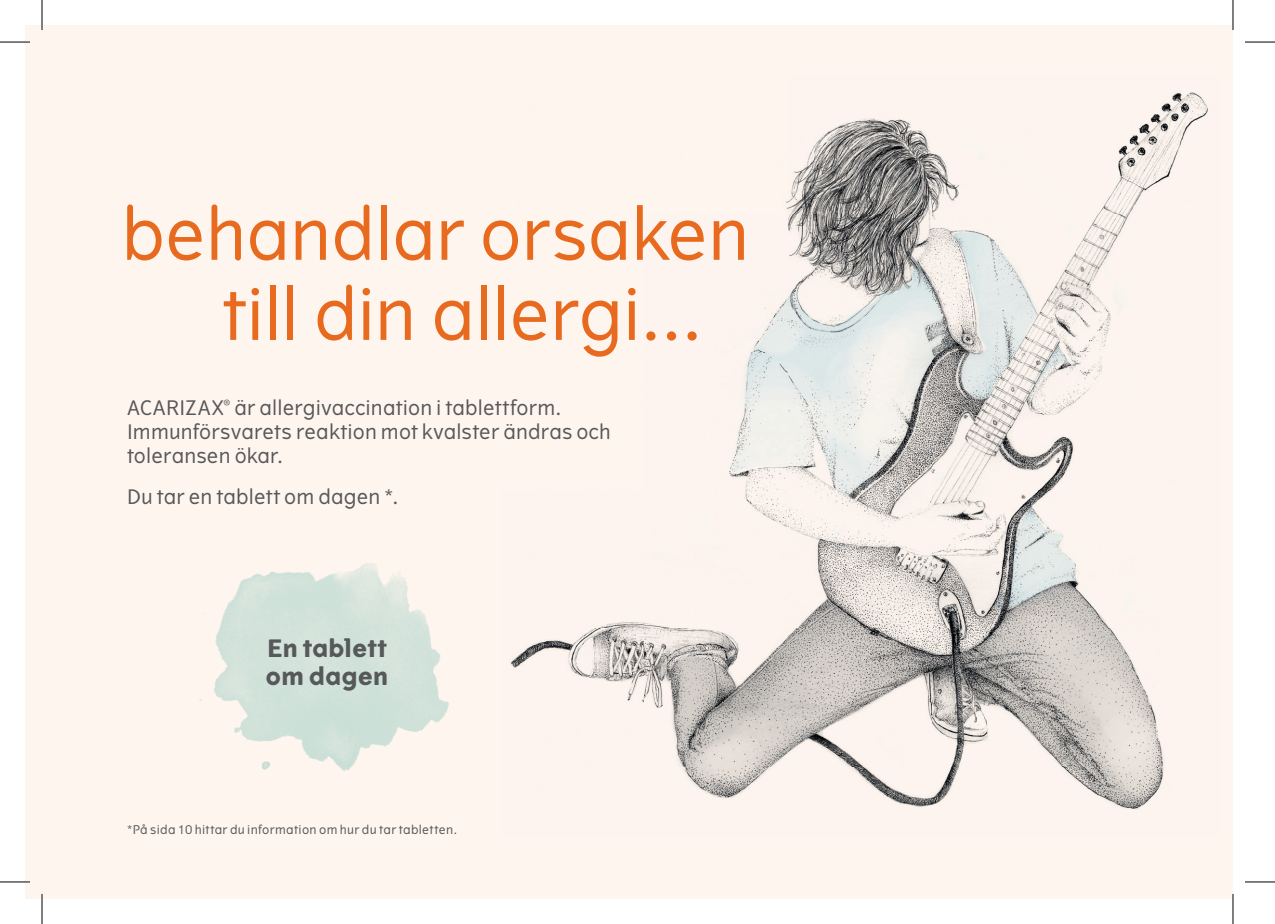
<style>
.page{position:relative;width:1275px;height:924px;background:#fff}
.page>*{position:absolute;margin:0;border:0;box-sizing:border-box;transform-origin:0 0}
.t1{font:70px/80px "Vertigo";letter-spacing:-.01em;color:#e86a1f}
.t2{font:700 24px/28px "Vertigo";letter-spacing:.005em;color:#57585a}
.t3{font:20px/24px "Vertigo";letter-spacing:.005em;color:#57585a}
.t4{font:12px "Vertigo";letter-spacing:.025em;color:#57585a}
</style>
<div class="page">
<div style="left:25px;top:25px;width:1208px;height:873px;background:#fdf5ee"></div>
<img style="left:199px;top:563px;width:250px;height:208px">
<img style="left:510px;top:92px;width:698px;height:718px">
<hr style="left:0;top:41px;width:30px;height:2px;background:#fff">
<hr style="left:0;top:880px;width:30px;height:2px;background:#fff">
<hr style="left:41px;top:0;width:2px;height:30px;background:#fff">
<hr style="left:41px;top:893px;width:2px;height:30px;background:#fff">
<hr style="left:1231px;top:0;width:3px;height:30px;background:#fff">
<hr style="left:1231px;top:893px;width:3px;height:30px;background:#fff">
<hr style="left:0;top:42px;width:30px;height:1px;background:#000">
<hr style="left:1245px;top:42px;width:30px;height:1px;background:#000">
<hr style="left:0;top:881px;width:30px;height:1px;background:#000">
<hr style="left:1245px;top:881px;width:30px;height:1px;background:#000">
<hr style="left:42px;top:0;width:1px;height:30px;background:#000">
<hr style="left:42px;top:893px;width:1px;height:30px;background:#000">
<hr style="left:1232px;top:0;width:1px;height:30px;background:#000">
<hr style="left:1232px;top:893px;width:1px;height:30px;background:#000">
<h1 class="t1" style="left:222px;top:195px;width:529px;text-indent:-101px">behandlar orsaken till din allergi...</h1>
<p class="t3" style="left:127px;top:395px;width:485px">ACARIZAX<sup>®</sup> är allergivaccination i tablettform.<br>Immunförsvarets reaktion mot kvalster ändras och toleransen ökar.</p>
<p class="t3" style="left:127px;top:484px;width:273px">Du tar en tablett om dagen *.</p>
<p class="t2" style="left:265px;top:634px;width:124px">En tablett om dagen</p>
<p class="t4" style="left:127px;top:822px;width:332px">*På sida 10 hittar du information om hur du tar tabletten.</p>
</div>
